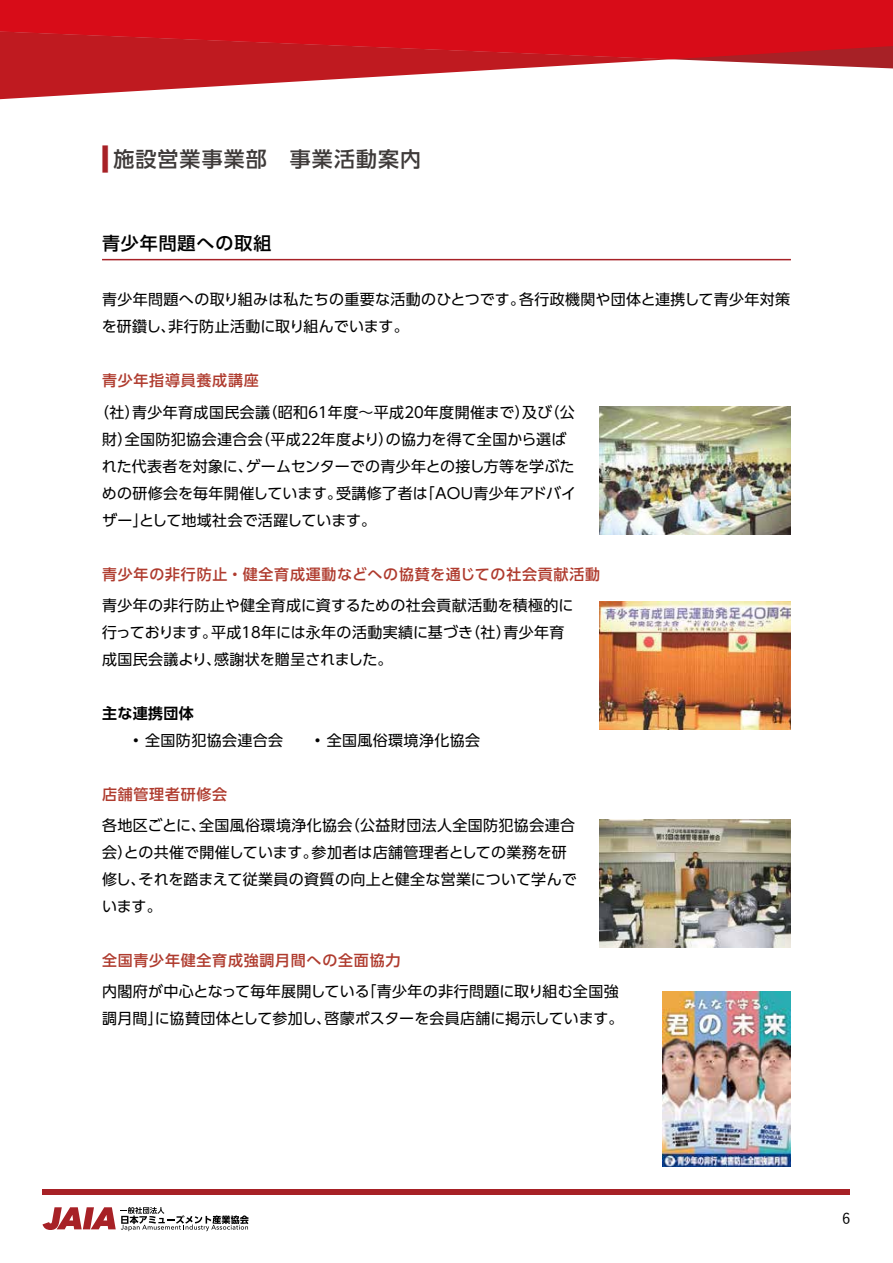
<style>
.page{position:relative;width:893px;height:1263px;background:#fff}
.page>*{position:absolute;margin:0;border:0;box-sizing:border-box;transform-origin:0 0}
.t1{font:500 21px "UD Shin Go Pro";letter-spacing:.05em;color:#3e3a39}
.t2{font:500 18px "UD Shin Go Pro";letter-spacing:.05em;color:#000}
.t3{font:15px/27px "UD Shin Go Pro";letter-spacing:.02em;color:#000}
.t4{font:500 15px "UD Shin Go Pro";letter-spacing:.05em;color:#af3b2e}
.t5{font:700 15px "UD Shin Go Pro De";letter-spacing:.025em;color:#000}
.t6{font:500 15px "Yu Go";color:#000}
.s1{font-size:31.5px;color:#a72126}
.s2{font-family:"UD Shin Go Pro De";font-weight:700}
</style>
<div class="page">
<svg style="left:43px;top:1207px;width:206px;height:24px"></svg>
<div style="left:43px;top:1189px;width:807px;height:6px;background:#a72126"></div>
<svg style="left:671px;top:59px;width:222px;height:10px"></svg>
<svg style="left:0;top:59px;width:671px;height:41px"></svg>
<svg style="left:0;top:0;width:893px;height:59px;fill:#d80c18"></svg>
<hr style="left:102px;top:259px;width:689px;height:1px;background:#a72126">
<img style="left:600px;top:407px;width:191px;height:127px">
<img style="left:600px;top:602px;width:191px;height:127px">
<img style="left:600px;top:820px;width:191px;height:127px">
<img style="left:662px;top:991px;width:129px;height:175px">
<h1 class="t1" style="left:102px;top:142px;width:321px"><span class="s1">■</span> 施設営業事業部　事業活動案内</h1>
<p class="t2" style="left:102px;top:228px;width:171px">青少年問題への取組</p>
<p class="t3" style="left:102px;top:286px;width:690px">青少年問題への取り組みは私たちの重要な活動のひとつです。各行政機関や団体と連携して青少年対策を研鑽し、非行防止活動に取り組んでいます。</p>
<p class="t4" style="left:102px;top:368px;width:158px">青少年指導員養成講座</p>
<p class="t3" style="left:102px;top:398px;width:476px;text-indent:-8px">（社）青少年育成国民会議（昭和６１年度～平成２０年度開催まで）及び（公財）全国防犯協会連合会（平成２２年度より）の協力を得て全国から選ばれた代表者を対象に、ゲームセンターでの青少年との接し方等を学ぶための研修会を毎年開催しています。受講修了者は「ＡＯＵ青少年アドバイザー」として地域社会で活躍しています。</p>
<p class="t4" style="left:102px;top:562px;width:500px">青少年の非行防止・健全育成運動などへの協賛を通じての社会貢献活動</p>
<p class="t3" style="left:102px;top:591px;width:473px">青少年の非行防止や健全育成に資するための社会貢献活動を積極的に行っております。平成１８年には永年の活動実績に基づき（社）青少年育成国民会議より、感謝状を贈呈されました。</p>
<p class="t5" style="left:102px;top:701px;width:93px">主な連携団体</p>
<p class="t3" style="left:102px;top:726px;width:380px"><span class="s2">　　・</span> 全国防犯協会連合会　　<span class="s2">・</span> 全国風俗環境浄化協会</p>
<p class="t4" style="left:102px;top:782px;width:127px">店舗管理者研修会</p>
<p class="t3" style="left:102px;top:811px;width:476px">各地区ごとに、全国風俗環境浄化協会（公益財団法人全国防犯協会連合会）との共催で開催しています。参加者は店舗管理者としての業務を研修し、それを踏まえて従業員の資質の向上と健全な営業について学んでいます。</p>
<p class="t4" style="left:102px;top:948px;width:300px">全国青少年健全育成強調月間への全面協力</p>
<p class="t3" style="left:102px;top:978px;width:523px">内閣府が中心となって毎年展開している「青少年の非行問題に取り組む全国強調月間」に協賛団体として参加し、啓蒙ポスターを会員店舗に掲示しています。</p>
<p class="t6" style="left:842px;top:1204px;width:10px">6</p>
</div>
